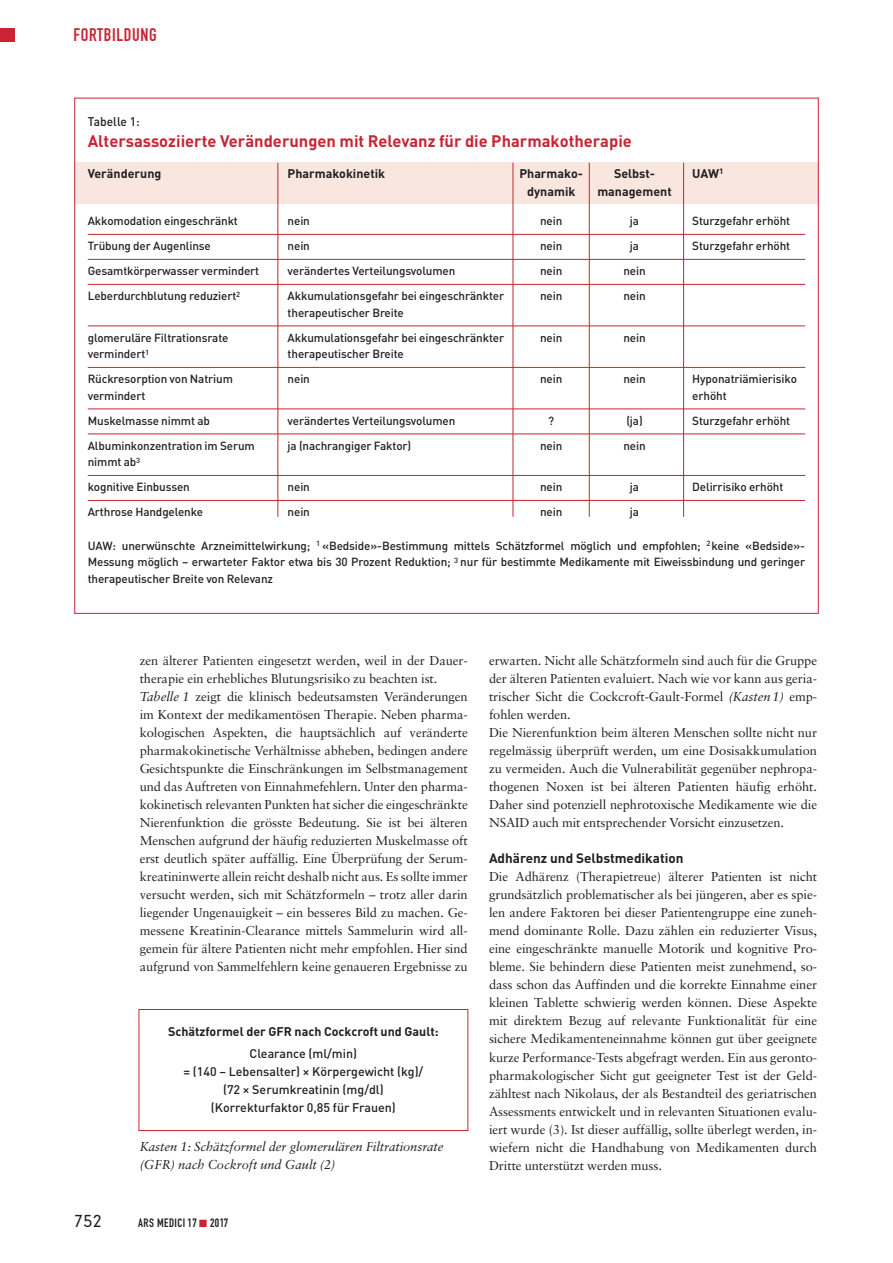
<style>
.page{position:relative;width:893px;height:1263px;background:#fff}
.page>*{position:absolute;margin:0;border:0;box-sizing:border-box;transform-origin:0 0}
.t1{font:18px "DIN Engschrift";letter-spacing:.035em;color:#c82434}
.t2{font:700 16.5px "DIN";color:#c82434}
.t3{font:300 16.5px "DIN Neuzeit Grotesk";color:#231f20}
.t4{font:700 13.5px "DIN";color:#231f20}
.t5{font:12.9px/18px "Sabon";letter-spacing:-.005em;color:#231f20}
.t6{font:italic 12.9px/18px "Sabon";letter-spacing:-.005em;color:#231f20}
.t7{font:500 12.45px/18px "DIN";color:#231f20;text-align:center}
.t8{font:700 12.45px "DIN";color:#231f20}
.t9{font:500 12.45px "DIN";color:#231f20;scale:.96 1}
.t10{font:12px "DIN Engschrift";letter-spacing:.035em;color:#231f20}
.t11{font:500 11.7px/16.5px "DIN";letter-spacing:-.01em;color:#231f20}
.s1{font-style:italic}
.s2{color:#c82434}
</style>
<div class="page">
<div style="left:0;top:28px;width:15px;height:14px;background:#c82434"></div>
<div style="left:139px;top:1009px;width:329px;height:122px;border:1px solid #c82434"></div>
<div style="left:74px;top:163px;width:745px;height:41px;background:#f8e6df"></div>
<hr style="left:88px;top:234px;width:717px;height:1px;background:#c82434">
<hr style="left:88px;top:259px;width:717px;height:1px;background:#c82434">
<hr style="left:88px;top:284px;width:717px;height:1px;background:#c82434">
<hr style="left:88px;top:326px;width:717px;height:1px;background:#c82434">
<hr style="left:88px;top:367px;width:717px;height:1px;background:#c82434">
<hr style="left:88px;top:409px;width:717px;height:1px;background:#c82434">
<hr style="left:88px;top:434px;width:717px;height:1px;background:#c82434">
<hr style="left:88px;top:475px;width:717px;height:1px;background:#c82434">
<hr style="left:88px;top:500px;width:717px;height:1px;background:#c82434">
<hr style="left:278px;top:163px;width:1px;height:354px;background:#c82434">
<hr style="left:513px;top:163px;width:1px;height:354px;background:#c82434">
<hr style="left:683px;top:163px;width:1px;height:354px;background:#c82434">
<hr style="left:589px;top:163px;width:1px;height:354px;background:#c82434">
<h1 class="t1" style="left:73px;top:28px;width:85px">FORTBILDUNG</h1>
<p class="t9" style="left:88px;top:115px;width:56px">Tabelle 1:</p>
<p class="t2" style="left:88px;top:132px;width:546px">Altersassoziierte Veränderungen mit Relevanz für die Pharmakotherapie</p>
<p class="t8" style="left:88px;top:166px;width:75px">Veränderung</p>
<p class="t8" style="left:288px;top:166px;width:99px">Pharmakokinetik</p>
<p class="t8" style="left:519px;top:166px;width:65px">Pharmako-</p>
<p class="t8" style="left:614px;top:166px;width:42px">Selbst-</p>
<p class="t8" style="left:692px;top:166px;width:33px">UAW<sup>1</sup></p>
<p class="t8" style="left:527px;top:184px;width:50px">dynamik</p>
<p class="t8" style="left:597px;top:184px;width:76px">management</p>
<p class="t11" style="left:88px;top:213px;width:152px">Akkomodation eingeschränkt</p>
<p class="t11" style="left:288px;top:213px;width:24px">nein</p>
<p class="t11" style="left:540px;top:213px;width:24px">nein</p>
<p class="t11" style="left:630px;top:213px;width:11px">ja</p>
<p class="t11" style="left:692px;top:213px;width:99px">Sturzgefahr erhöht</p>
<p class="t11" style="left:88px;top:238px;width:125px">Trübung der Augenlinse</p>
<p class="t11" style="left:288px;top:238px;width:24px">nein</p>
<p class="t11" style="left:540px;top:238px;width:24px">nein</p>
<p class="t11" style="left:630px;top:238px;width:11px">ja</p>
<p class="t11" style="left:692px;top:238px;width:99px">Sturzgefahr erhöht</p>
<p class="t11" style="left:88px;top:263px;width:173px">Gesamtkörperwasser vermindert</p>
<p class="t11" style="left:288px;top:263px;width:169px">verändertes Verteilungsvolumen</p>
<p class="t11" style="left:540px;top:263px;width:24px">nein</p>
<p class="t11" style="left:623px;top:263px;width:24px">nein</p>
<p class="t11" style="left:88px;top:288px;width:154px">Leberdurchblutung reduziert<sup>2</sup></p>
<p class="t11" style="left:288px;top:288px;width:218px">Akkumulationsgefahr bei eingeschränkter</p>
<p class="t11" style="left:540px;top:288px;width:24px">nein</p>
<p class="t11" style="left:623px;top:288px;width:24px">nein</p>
<p class="t11" style="left:288px;top:304px;width:118px">therapeutischer Breite</p>
<p class="t11" style="left:88px;top:329px;width:142px">glomeruläre Filtrationsrate</p>
<p class="t11" style="left:288px;top:329px;width:218px">Akkumulationsgefahr bei eingeschränkter</p>
<p class="t11" style="left:540px;top:329px;width:24px">nein</p>
<p class="t11" style="left:623px;top:329px;width:24px">nein</p>
<p class="t11" style="left:88px;top:346px;width:63px">vermindert<sup>1</sup></p>
<p class="t11" style="left:288px;top:346px;width:118px">therapeutischer Breite</p>
<p class="t11" style="left:88px;top:371px;width:147px">Rückresorption von Natrium</p>
<p class="t11" style="left:288px;top:371px;width:24px">nein</p>
<p class="t11" style="left:540px;top:371px;width:24px">nein</p>
<p class="t11" style="left:623px;top:371px;width:24px">nein</p>
<p class="t11" style="left:692px;top:371px;width:106px">Hyponatriämierisiko</p>
<p class="t11" style="left:88px;top:387px;width:59px">vermindert</p>
<p class="t11" style="left:692px;top:387px;width:36px">erhöht</p>
<p class="t11" style="left:88px;top:412px;width:124px">Muskelmasse nimmt ab</p>
<p class="t11" style="left:288px;top:412px;width:169px">verändertes Verteilungsvolumen</p>
<p class="t11" style="left:548px;top:412px;width:7px">?</p>
<p class="t11" style="left:626px;top:412px;width:18px">(ja)</p>
<p class="t11" style="left:692px;top:412px;width:99px">Sturzgefahr erhöht</p>
<p class="t11" style="left:88px;top:437px;width:169px">Albuminkonzentration im Serum</p>
<p class="t11" style="left:288px;top:437px;width:125px">ja (nachrangiger Faktor)</p>
<p class="t11" style="left:540px;top:437px;width:24px">nein</p>
<p class="t11" style="left:623px;top:437px;width:24px">nein</p>
<p class="t11" style="left:88px;top:450px;width:104px;line-height:25px">nimmt ab<sup>3<br></sup>kognitive Einbussen</p>
<p class="t11" style="left:288px;top:479px;width:24px">nein</p>
<p class="t11" style="left:540px;top:479px;width:24px">nein</p>
<p class="t11" style="left:630px;top:479px;width:11px">ja</p>
<p class="t11" style="left:692px;top:479px;width:93px">Delirrisiko erhöht</p>
<p class="t11" style="left:88px;top:504px;width:117px">Arthrose Handgelenke</p>
<p class="t11" style="left:288px;top:504px;width:24px">nein</p>
<p class="t11" style="left:540px;top:504px;width:24px">nein</p>
<p class="t11" style="left:630px;top:504px;width:11px">ja</p>
<p class="t11" style="left:88px;top:537px;width:719px;text-align:justify">UAW: unerwünschte Arzneimittelwirkung; <sup>1</sup> «Bedside»-Bestimmung mittels Schätzformel möglich und empfohlen; <sup>2</sup>keine «Bedside»- Messung möglich – erwarteter Faktor etwa bis 30 Prozent Reduktion; <sup>3</sup> nur für bestimmte Medikamente mit Eiweissbindung und geringer therapeutischer Breite von Relevanz</p>
<p class="t5" style="left:140px;top:653px;width:330px">zen älterer Patienten eingesetzt werden, weil in der Dauer&shy;therapie ein erhebliches Blutungsrisiko zu beachten ist.<br><span class="s1">Tabelle 1</span> zeigt die klinisch bedeutsamsten Veränderungen im Kontext der medikamentösen Therapie. Neben pharma&shy;kologischen Aspekten, die hauptsächlich auf veränderte pharmakokinetische Verhältnisse abheben, bedingen andere Gesichtspunkte die Einschränkungen im Selbstmanagement und das Auftreten von Einnahmefehlern. Unter den pharma&shy;kokinetisch relevanten Punkten hat sicher die eingeschränkte Nierenfunktion die grösste Bedeutung. Sie ist bei älteren Menschen aufgrund der häufig reduzierten Muskelmasse oft erst deutlich später auffällig. Eine Überprüfung der Serum&shy;kreatininwerte allein reicht deshalb nicht aus. Es sollte immer versucht werden, sich mit Schätzformeln – trotz aller darin liegender Ungenauigkeit – ein besseres Bild zu machen. Ge&shy;messene Kreatinin-Clearance mittels Sammelurin wird all&shy;gemein für ältere Patienten nicht mehr empfohlen. Hier sind aufgrund von Sammelfehlern keine genaueren Ergebnisse zu</p>
<p class="t5" style="left:489px;top:653px;width:330px">erwarten. Nicht alle Schätzformeln sind auch für die Gruppe der älteren Patienten evaluiert. Nach wie vor kann aus geria&shy;trischer Sicht die Cockcroft-Gault-Formel <span class="s1">(Kasten 1)</span> emp&shy;fohlen werden.<br>Die Nierenfunktion beim älteren Menschen sollte nicht nur regelmässig überprüft werden, um eine Dosisakkumulation zu vermeiden. Auch die Vulnerabilität gegenüber nephropa&shy;thogenen Noxen ist bei älteren Patienten häufig erhöht.<br>Daher sind potenziell nephrotoxische Medikamente wie die NSAID auch mit entsprechender Vorsicht einzusetzen.</p>
<p class="t4" style="left:489px;top:851px;width:196px">Adhärenz und Selbstmedikation</p>
<p class="t5" style="left:489px;top:869px;width:330px;text-align:justify">Die Adhärenz (Therapietreue) älterer Patienten ist nicht grundsätzlich problematischer als bei jüngeren, aber es spie&shy;len andere Faktoren bei dieser Patientengruppe eine zuneh&shy;mend dominante Rolle. Dazu zählen ein reduzierter Visus, eine eingeschränkte manuelle Motorik und kognitive Pro&shy;bleme. Sie behindern diese Patienten meist zunehmend, so&shy;dass schon das Auffinden und die korrekte Einnahme einer kleinen Tablette schwierig werden können. Diese Aspekte mit direktem Bezug auf relevante Funktionalität für eine sichere Medikamenteneinnahme können gut über geeignete kurze Performance-Tests abgefragt werden. Ein aus geronto&shy;pharmakologischer Sicht gut geeigneter Test ist der Geld&shy;zähltest nach Nikolaus, der als Bestandteil des geriatrischen Assessments entwickelt und in relevanten Situationen evalu&shy;iert wurde (3). Ist dieser auffällig, sollte überlegt werden, in&shy;wiefern nicht die Handhabung von Medikamenten durch Dritte unterstützt werden muss.</p>
<p class="t8" style="left:168px;top:1024px;width:272px">Schätzformel der GFR nach Cockcroft und Gault:</p>
<p class="t7" style="left:183px;top:1045px;width:241px">Clearance (ml/min)<br>= (140 – Lebensalter) × Körpergewicht (kg)/ (72 × Serumkreatinin (mg/dl) (Korrekturfaktor 0,85 für Frauen)</p>
<p class="t6" style="left:140px;top:1138px;width:305px">Kasten 1: Schätzformel der glomerulären Filtrationsrate (GFR) nach Cockroft und Gault (2)</p>
<p class="t3" style="left:74px;top:1214px;width:29px">752</p>
<p class="t10" style="left:138px;top:1218px;width:92px">ARS MEDICI17 <span class="s2">■</span> 2017</p>
</div>
